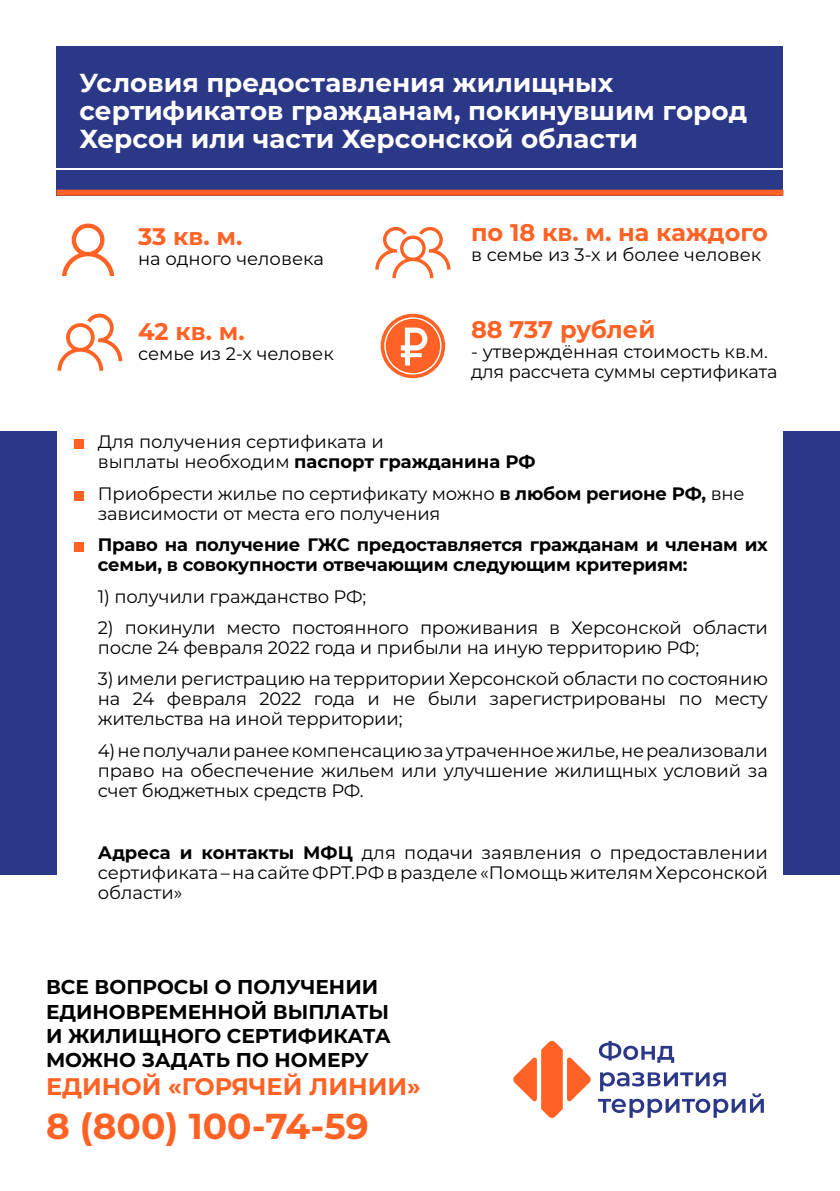
<style>
.page{position:relative;width:840px;height:1191px;background:#fff}
.page>*{position:absolute;margin:0;border:0;box-sizing:border-box;transform-origin:0 0}
.t1{font:700 36px "Montserrat";color:#ff6224}
.t2{font:700 26px/28px "Montserrat";color:#fff}
.t3{font:700 24px "Montserrat";color:#ff6224}
.t4{font:700 20px/24px "Montserrat";color:#000}
.t5{font:18px/20px "Montserrat";letter-spacing:-.01em;color:#000}
.t6{font:700 18px/20px "Montserrat";letter-spacing:-.01em;color:#000}
.s1{font-weight:700}
</style>
<div class="page">
<svg style="left:375px;top:227px;width:75px;height:51px"></svg>
<svg style="left:57px;top:313px;width:65px;height:58px"></svg>
<svg style="left:62px;top:223px;width:52px;height:53px"></svg>
<div style="left:74px;top:440px;width:9px;height:9px;background:#ff6224"></div>
<div style="left:0;top:431px;width:56px;height:443px;background:#2b3888"></div>
<div style="left:783px;top:431px;width:56px;height:443px;background:#2b3888"></div>
<svg style="left:380px;top:313px;width:65px;height:65px"></svg>
<svg style="left:384px;top:317px;width:57px;height:57px"></svg>
<div style="left:74px;top:542px;width:9px;height:10px;background:#ff6224"></div>
<div style="left:74px;top:491px;width:9px;height:9px;background:#ff6224"></div>
<div style="left:56px;top:46px;width:727px;height:121px;background:#2b3888"></div>
<div style="left:56px;top:170px;width:727px;height:26px;background:#2b3888"></div>
<div style="left:56px;top:190px;width:727px;height:6px;background:#ff6224"></div>
<svg style="left:598px;top:1041px;width:75px;height:21px"></svg>
<svg style="left:598px;top:1072px;width:165px;height:45px"></svg>
<svg style="left:513px;top:1041px;width:77px;height:76px"></svg>
<h2 class="t2" style="left:79px;top:68px;width:669px">Условия предоставления жилищных сертификатов гражданам, покинувшим город<br>Херсон или части Херсонской области</h2>
<h3 class="t3" style="left:138px;top:219px;width:106px">33 кв. м.</h3>
<p class="t5" style="left:138px;top:248px;width:187px">на одного человека</p>
<h3 class="t3" style="left:138px;top:314px;width:108px">42 кв. м.</h3>
<p class="t5" style="left:138px;top:343px;width:197px">семье из 2-х человек</p>
<h3 class="t3" style="left:471px;top:215px;width:298px">по 18 кв. м. на каждого</h3>
<p class="t5" style="left:471px;top:244px;width:292px">в семье из 3-х и более человек</p>
<h3 class="t3" style="left:471px;top:312px;width:186px">88 737 рублей</h3>
<p class="t5" style="left:471px;top:341px;width:308px">- утверждённая стоимость кв.м. для рассчета суммы сертификата</p>
<p class="t5" style="left:98px;top:431px;width:439px">Для получения сертификата и<br>выплаты необходим <span class="s1">паспорт гражданина РФ</span></p>
<p class="t5" style="left:98px;top:483px;width:648px">Приобрести жилье по сертификату можно <span class="s1">в любом регионе РФ,</span> вне зависимости от места его получения</p>
<p class="t6" style="left:98px;top:534px;width:671px">Право на получение ГЖС предоставляется гражданам и членам их семьи, в совокупности отвечающим следующим критериям:</p>
<p class="t5" style="left:98px;top:585px;width:270px">1) получили гражданство РФ;</p>
<p class="t5" style="left:98px;top:617px;width:671px">2) покинули место постоянного проживания в Херсонской области после 24 февраля 2022 года и прибыли на иную территорию РФ;</p>
<p class="t5" style="left:98px;top:668px;width:671px;text-align:justify">3) имели регистрацию на территории Херсонской области по состоянию на 24 февраля 2022 года и не были зарегистрированы по месту жительства на иной территории;</p>
<p class="t5" style="left:98px;top:739px;width:671px;text-align:justify">4) не получали ранее компенсацию за утраченное жилье, не реализовали право на обеспечение жильем или улучшение жилищных условий за счет бюджетных средств РФ.</p>
<p class="t5" style="left:98px;top:842px;width:671px;text-align:justify"><span class="s1">Адреса и контакты МФЦ</span> для подачи заявления о предоставлении сертификата – на сайте ФРТ.РФ в разделе «Помощь жителям Херсонской области»</p>
<p class="t4" style="left:46px;top:974px;width:346px">ВСЕ ВОПРОСЫ О ПОЛУЧЕНИИ<br>ЕДИНОВРЕМЕННОЙ ВЫПЛАТЫ<br>И ЖИЛИЩНОГО СЕРТИФИКАТА<br>МОЖНО ЗАДАТЬ ПО НОМЕРУ</p>
<h3 class="t3" style="left:46px;top:1069px;width:376px">ЕДИНОЙ «ГОРЯЧЕЙ ЛИНИИ»</h3>
<h1 class="t1" style="left:46px;top:1099px;width:324px">8 (800) 100-74-59</h1>
</div>
